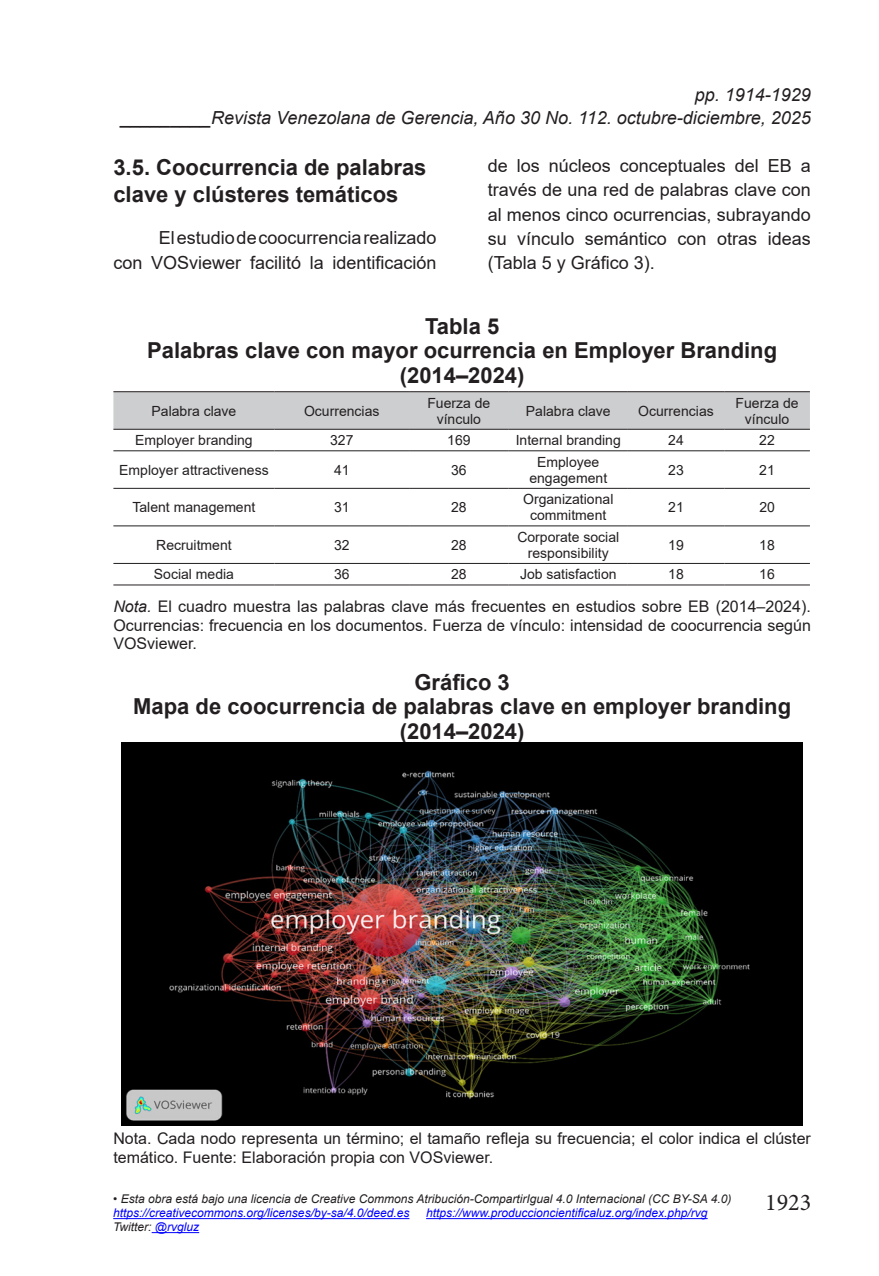
<style>
.page{position:relative;width:879px;height:1276px;background:#fff}
.page>*{position:absolute;margin:0;border:0;box-sizing:border-box;transform-origin:0 0}
.t1{font:24px "Minion Pro";color:#231f20}
.t2{font:700 22px/24.6px "Arial";color:#231f20;text-align:center}
.t3{font:18px/24.4px "Arial";color:#231f20;text-align:right}
.t4{font:italic 18px "Arial";color:#231f20}
.t5{font:16px/18.6px "Arial";color:#231f20;text-align:justify}
.t6{font:14px/16px "Arial";color:#231f20;text-align:center}
.t7{font:italic 12px "Arial";color:#231f20}
.t8{font:italic 12px "Arial";color:#00f}
.s1{font-style:italic}
.s2{color:#00f}
</style>
<div class="page">
<hr style="left:113px;top:1218px;width:296px;height:1px;background:#00f">
<hr style="left:426px;top:1218px;width:281px;height:1px;background:#00f">
<hr style="left:152px;top:1232px;width:47px;height:1px;background:#00f">
<div style="left:113px;top:392px;width:697px;height:37px;background:#cdced0"></div>
<hr style="left:113px;top:391px;width:161px;height:1px;background:#231f20">
<hr style="left:274px;top:391px;width:135px;height:1px;background:#231f20">
<hr style="left:409px;top:391px;width:100px;height:1px;background:#231f20">
<hr style="left:509px;top:391px;width:119px;height:1px;background:#231f20">
<hr style="left:628px;top:391px;width:96px;height:1px;background:#231f20">
<hr style="left:724px;top:391px;width:86px;height:1px;background:#231f20">
<hr style="left:113px;top:429px;width:161px;height:1px;background:#231f20">
<hr style="left:274px;top:429px;width:135px;height:1px;background:#231f20">
<hr style="left:409px;top:429px;width:100px;height:1px;background:#231f20">
<hr style="left:509px;top:429px;width:119px;height:1px;background:#231f20">
<hr style="left:628px;top:429px;width:96px;height:1px;background:#231f20">
<hr style="left:724px;top:429px;width:86px;height:1px;background:#231f20">
<hr style="left:113px;top:450px;width:161px;height:1px;background:#231f20">
<hr style="left:274px;top:450px;width:135px;height:1px;background:#231f20">
<hr style="left:409px;top:450px;width:100px;height:1px;background:#231f20">
<hr style="left:509px;top:450px;width:119px;height:1px;background:#231f20">
<hr style="left:628px;top:450px;width:96px;height:1px;background:#231f20">
<hr style="left:724px;top:450px;width:86px;height:1px;background:#231f20">
<hr style="left:113px;top:488px;width:161px;height:1px;background:#231f20">
<hr style="left:274px;top:488px;width:135px;height:1px;background:#231f20">
<hr style="left:409px;top:488px;width:100px;height:1px;background:#231f20">
<hr style="left:509px;top:488px;width:119px;height:1px;background:#231f20">
<hr style="left:628px;top:488px;width:96px;height:1px;background:#231f20">
<hr style="left:724px;top:488px;width:86px;height:1px;background:#231f20">
<hr style="left:113px;top:525px;width:161px;height:1px;background:#231f20">
<hr style="left:274px;top:525px;width:135px;height:1px;background:#231f20">
<hr style="left:409px;top:525px;width:100px;height:1px;background:#231f20">
<hr style="left:509px;top:525px;width:119px;height:1px;background:#231f20">
<hr style="left:628px;top:525px;width:96px;height:1px;background:#231f20">
<hr style="left:724px;top:525px;width:86px;height:1px;background:#231f20">
<hr style="left:113px;top:563px;width:161px;height:1px;background:#231f20">
<hr style="left:274px;top:563px;width:135px;height:1px;background:#231f20">
<hr style="left:409px;top:563px;width:100px;height:1px;background:#231f20">
<hr style="left:509px;top:563px;width:119px;height:1px;background:#231f20">
<hr style="left:628px;top:563px;width:96px;height:1px;background:#231f20">
<hr style="left:724px;top:563px;width:86px;height:1px;background:#231f20">
<hr style="left:113px;top:584px;width:161px;height:1px;background:#231f20">
<hr style="left:274px;top:584px;width:135px;height:1px;background:#231f20">
<hr style="left:409px;top:584px;width:100px;height:1px;background:#231f20">
<hr style="left:509px;top:584px;width:119px;height:1px;background:#231f20">
<hr style="left:628px;top:584px;width:96px;height:1px;background:#231f20">
<hr style="left:724px;top:584px;width:86px;height:1px;background:#231f20">
<img style="left:121px;top:742px;width:682px;height:383px">
<p class="t4" style="left:695px;top:83px;width:118px">pp. 1914-1929</p>
<p class="t4" style="left:121px;top:106px;width:691px">_________Revista Venezolana de Gerencia, Año 30 No. 112. octubre-diciembre, 2025</p>
<h2 class="t2" style="left:113px;top:154px;width:315px;line-height:27.2px;text-align:left">3.5. Coocurrencia de palabras clave y clústeres temáticos</h2>
<p class="t3" style="left:113px;top:225px;width:325px;line-height:25.2px">El estudio de coocurrencia realizado<br>con VOSviewer facilitó la identificación</p>
<p class="t3" style="left:488px;top:153px;width:325px;text-align:justify">de los núcleos conceptuales del EB a través de una red de palabras clave con al menos cinco ocurrencias, subrayando su vínculo semántico con otras ideas (Tabla 5 y Gráfico 3).</p>
<h2 class="t2" style="left:147px;top:314px;width:631px">Tabla 5<br>Palabras clave con mayor ocurrencia en Employer Branding (2014–2024)</h2>
<p class="t6" style="left:152px;top:402px;width:86px">Palabra clave</p>
<p class="t6" style="left:304px;top:402px;width:77px">Ocurrencias</p>
<p class="t6" style="left:427px;top:394px;width:65px">Fuerza de vínculo</p>
<p class="t6" style="left:526px;top:402px;width:86px">Palabra clave</p>
<p class="t6" style="left:638px;top:402px;width:77px">Ocurrencias</p>
<p class="t6" style="left:735px;top:394px;width:65px">Fuerza de vínculo</p>
<p class="t6" style="left:135px;top:432px;width:119px">Employer branding</p>
<p class="t6" style="left:330px;top:432px;width:25px">327</p>
<p class="t6" style="left:447px;top:432px;width:25px">169</p>
<p class="t6" style="left:516px;top:432px;width:107px">Internal branding</p>
<p class="t6" style="left:668px;top:432px;width:17px">24</p>
<p class="t6" style="left:759px;top:432px;width:17px">22</p>
<p class="t6" style="left:119px;top:462px;width:151px">Employer attractiveness</p>
<p class="t6" style="left:334px;top:462px;width:17px">41</p>
<p class="t6" style="left:451px;top:462px;width:17px">36</p>
<p class="t6" style="left:529px;top:454px;width:79px">Employee engagement</p>
<p class="t6" style="left:668px;top:462px;width:17px">23</p>
<p class="t6" style="left:759px;top:462px;width:17px">21</p>
<p class="t6" style="left:132px;top:499px;width:124px">Talent management</p>
<p class="t6" style="left:334px;top:499px;width:17px">31</p>
<p class="t6" style="left:451px;top:499px;width:17px">28</p>
<p class="t6" style="left:523px;top:491px;width:92px">Organizational commitment</p>
<p class="t6" style="left:668px;top:499px;width:17px">21</p>
<p class="t6" style="left:759px;top:499px;width:17px">20</p>
<p class="t6" style="left:156px;top:537px;width:77px">Recruitment</p>
<p class="t6" style="left:334px;top:537px;width:17px">32</p>
<p class="t6" style="left:451px;top:537px;width:17px">28</p>
<p class="t6" style="left:517px;top:529px;width:103px">Corporate social responsibility</p>
<p class="t6" style="left:668px;top:537px;width:17px">19</p>
<p class="t6" style="left:759px;top:537px;width:17px">18</p>
<p class="t6" style="left:154px;top:566px;width:82px">Social media</p>
<p class="t6" style="left:334px;top:566px;width:17px">36</p>
<p class="t6" style="left:451px;top:566px;width:17px">28</p>
<p class="t6" style="left:520px;top:566px;width:98px">Job satisfaction</p>
<p class="t6" style="left:668px;top:566px;width:17px">18</p>
<p class="t6" style="left:759px;top:566px;width:17px">16</p>
<p class="t5" style="left:113px;top:597px;width:699px"><span class="s1">Nota.</span> El cuadro muestra las palabras clave más frecuentes en estudios sobre EB (2014–2024).<br>Ocurrencias: frecuencia en los documentos. Fuerza de vínculo: intensidad de coocurrencia según VOSviewer.</p>
<h2 class="t2" style="left:133px;top:670px;width:659px">Gráfico 3<br>Mapa de coocurrencia de palabras clave en employer branding (2014–2024)</h2>
<p class="t5" style="left:113px;top:1129px;width:699px">Nota. Cada nodo representa un término; el tamaño refleja su frecuencia; el color indica el clúster temático. Fuente: Elaboración propia con VOSviewer.</p>
<p class="t7" style="left:113px;top:1191px;width:620px">• Esta obra está bajo una licencia de Creative Commons Atribución-CompartirIgual 4.0 Internacional (CC BY-SA 4.0)</p>
<p class="t8" style="left:113px;top:1205px;width:298px">https://creativecommons.org/licenses/by-sa/4.0/deed.es</p>
<p class="t8" style="left:426px;top:1205px;width:283px">https://www.produccioncientificaluz.org/index.php/rvg</p>
<p class="t7" style="left:113px;top:1219px;width:87px">Twitter: <span class="s2">@rvgluz</span></p>
<h1 class="t1" style="left:765px;top:1186px;width:48px">1923</h1>
</div>
